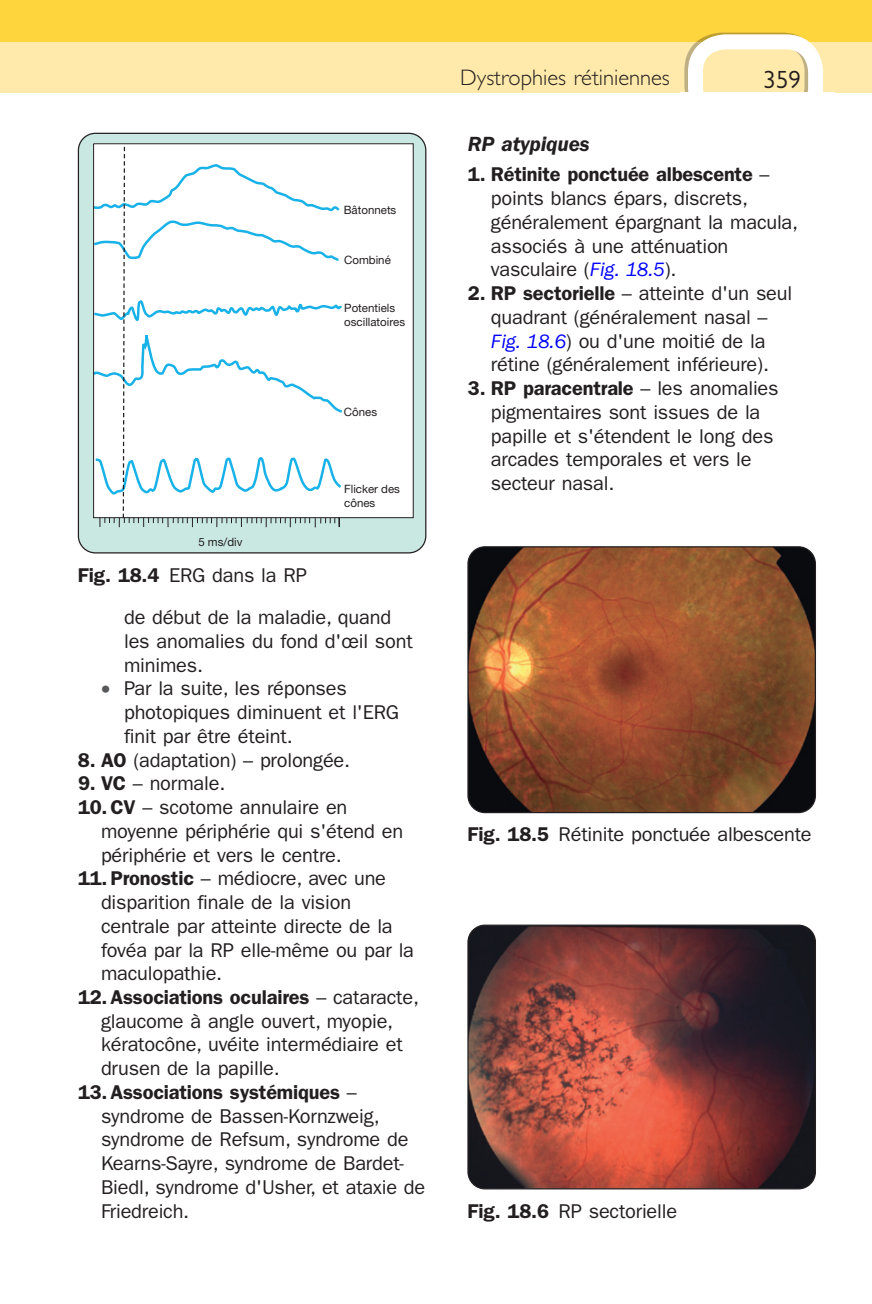
<style>
.page{position:relative;width:872px;height:1304px;background:#fff}
.page>*{position:absolute;margin:0;border:0;box-sizing:border-box;transform-origin:0 0}
.t1{font:25px "Gill Sans";color:#231f20}
.t2{font:300 22.5px "Gill Sans";color:#231f20}
.t3{font:italic 600 21.25px "Franklin Gothic";letter-spacing:-.01em;color:#231f20}
.t4{font:20px/23.8px "Franklin Gothic";letter-spacing:-.01em;color:#231f20}
.t5{font:11.5px/13.8px "Helvetica Neue";color:#231f20}
.s1{font-weight:600}
.s2{color:#57585a}
.s3{font-style:italic;color:#00f}
</style>
<div class="page">
<div style="left:0;top:0;width:872px;height:92px;background:#ffd53e"></div>
<div style="left:0;top:42px;width:872px;height:50px;background:#ffeaab"></div>
<svg style="left:684px;top:33px;width:139px;height:59px"></svg>
<div style="left:78px;top:133px;width:348px;height:420px;background:#cae8e2;border-radius:17px"></div>
<svg style="left:99px;top:519px;width:241px;height:8px"></svg>
<svg style="left:93px;top:143px;width:321px;height:376px;background:#f2f8fa"></svg>
<img style="left:469px;top:548px;width:346px;height:265px">
<div style="left:467px;top:546px;width:349px;height:267px;border:1px solid #231f20;border-radius:17px"></div>
<img style="left:469px;top:925px;width:346px;height:264px">
<div style="left:467px;top:925px;width:349px;height:264px;border:1px solid #231f20;border-radius:17px"></div>
<p class="t5" style="left:344px;top:203px;width:54px">Bâtonnets</p>
<p class="t5" style="left:344px;top:252px;width:48px">Combiné</p>
<p class="t5" style="left:344px;top:301px;width:62px">Potentiels oscillatoires</p>
<p class="t5" style="left:344px;top:404px;width:35px">Cônes</p>
<p class="t5" style="left:198px;top:535px;width:46px">5 ms/div</p>
<p class="t4" style="left:78px;top:563px;width:230px"><span class="s1">Fig. 18.4</span> ERG dans la RP</p>
<p class="t5" style="left:344px;top:482px;width:57px">Flicker des cônes</p>
<p class="t4" style="left:124px;top:606px;width:290px">de début de la maladie, quand les anomalies du fond d'œil sont minimes.</p>
<p class="t4" style="left:124px;top:677px;width:276px;text-indent:-23px"><span class="s2">•</span> Par la suite, les réponses photopiques diminuent et l'ERG finit par être éteint.</p>
<p class="t4" style="left:78px;top:748px;width:274px"><span class="s1">8. AO</span> (adaptation) – prolongée.</p>
<p class="t4" style="left:78px;top:772px;width:149px"><span class="s1">9. VC</span> – normale.</p>
<p class="t4" style="left:101px;top:796px;width:304px;text-indent:-23px"><span class="s1">10. CV</span> – scotome annulaire en moyenne périphérie qui s'étend en périphérie et vers le centre.</p>
<p class="t4" style="left:101px;top:867px;width:314px;text-indent:-23px"><span class="s1">11. Pronostic</span> – médiocre, avec une disparition finale de la vision centrale par atteinte directe de la fovéa par la RP elle-même ou par la maculopathie.</p>
<p class="t4" style="left:101px;top:985px;width:319px;text-indent:-23px"><span class="s1">12. Associations oculaires</span> – cataracte, glaucome à angle ouvert, myopie, kératocône, uvéite intermédiaire et drusen de la papille.</p>
<p class="t4" style="left:101px;top:1080px;width:326px;text-indent:-23px"><span class="s1">13. Associations systémiques</span> – syndrome de Bassen-Kornzweig, syndrome de Refsum, syndrome de<br>Kearns-Sayre, syndrome de Bardet-<br>Biedl, syndrome d'Usher, et ataxie de<br>Friedreich.</p>
<p class="t2" style="left:460px;top:65px;width:211px">Dystrophies rétiniennes</p>
<p class="t1" style="left:763px;top:65px;width:39px">359</p>
<p class="t3" style="left:468px;top:132px;width:123px">RP atypiques</p>
<p class="t4" style="left:491px;top:163px;width:309px;text-indent:-23px"><span class="s1">1. Rétinite ponctuée albescente</span> – points blancs épars, discrets, généralement épargnant la macula, associés à une atténuation vasculaire ( <span class="s3">Fig. 18.5</span> ).</p>
<p class="t4" style="left:468px;top:282px;width:326px;text-align:center"><span class="s1">2. RP sectorielle</span> – atteinte d'un seul quadrant (généralement nasal –<br><span class="s3">Fig. 18.6</span> ) ou d'une moitié de la rétine (généralement inférieure).</p>
<p class="t4" style="left:491px;top:377px;width:289px;text-indent:-23px"><span class="s1">3. RP paracentrale</span> – les anomalies pigmentaires sont issues de la papille et s'étendent le long des arcades temporales et vers le secteur nasal.</p>
<p class="t4" style="left:467px;top:823px;width:346px"><span class="s1">Fig. 18.5</span> Rétinite ponctuée albescente</p>
<p class="t4" style="left:467px;top:1199px;width:211px"><span class="s1">Fig. 18.6</span> RP sectorielle</p>
</div>
